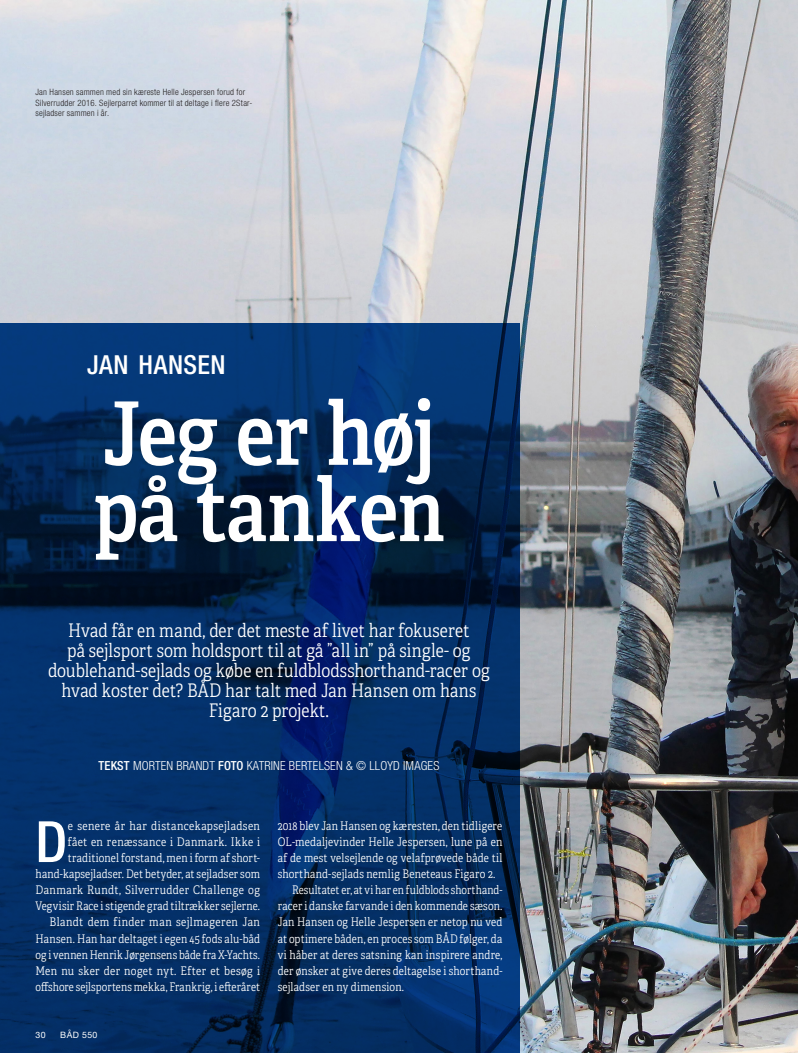
<style>
.page{position:relative;width:798px;height:1053px;background:#fff}
.page>*{position:absolute;margin:0;border:0;box-sizing:border-box;transform-origin:0 0}
._1_Rubrik_adelle{font:87.5px/76.2px "Adelle Condensed Sb";letter-spacing:-.015em;color:#fff}
._4_Brødtekst_første{font:500 condensed 57px "Helvetica Neue LT Pro";color:#fff}
._3_Rubrik_lille{font:500 condensed 26.25px "Helvetica Neue LT Pro";letter-spacing:.015em;color:#fff}
._2_Underrubrik{font:18.75px/20px "Adelle Condensed Lt";letter-spacing:.005em;color:#fff;text-align:center}
.Foto_og_tekst{font:300 condensed 12.5px "Helvetica Neue LT Pro";letter-spacing:.01em;color:#fff}
._5_Brødtekst{font:11.88px/16.1px "Adelle Condensed Lt";letter-spacing:.015em;color:#fff;text-align:justify}
._4_Brødtekst_første-2{font:11.88px/16.1px "Adelle Condensed Lt";letter-spacing:.02em;color:#fff;text-align:right}
._7_Billedtekst{font:300 condensed 8.75px/10.5px "Helvetica Neue LT Pro";letter-spacing:.025em;color:#231f20}
.Pagina{font:8.75px "Helvetica Neue LT Pro";letter-spacing:.045em;color:#fff}
.s1{font-weight:500}
</style>
<div class="page">
<img style="left:0;top:0;width:797px;height:1052px">
<svg style="left:0;top:323px;width:520px;height:729px;background:#032b5f"></svg>
<p class="_7_Billedtekst" style="left:35px;top:87px;width:218px">Jan Hansen sammen med sin kæreste Helle Jespersen forud for<br>Silverrudder 2016. Sejlerparret kommer til at deltage i flere 2Star&shy;sejladser sammen i år.</p>
<p class="_3_Rubrik_lille" style="left:87px;top:348px;width:140px">JAN HANSEN</p>
<p class="_1_Rubrik_adelle" style="left:93px;top:392px;width:353px">Jeg er høj på tanken</p>
<p class="_2_Underrubrik" style="left:48px;top:619px;width:443px">Hvad får en mand, der det meste af livet har fokuseret<br>på sejlsport som holdsport til at gå ”all in” på single- og doublehand-sejlads og købe en fuldblodsshorthand-racer og hvad koster det? BÅD har talt med Jan Hansen om hans Figaro 2 projekt.</p>
<p class="Foto_og_tekst" style="left:98px;top:758px;width:342px"><span class="s1">TEKST</span> MORTEN BRANDT <span class="s1">FOTO</span> KATRINE BERTELSEN &amp; © LLOYD IMAGES</p>
<p class="_4_Brødtekst_første-2" style="left:35px;top:817px;width:226px">e senere år har distancekapsejladsen<br>fået en renæssance i Danmark. Ikke i traditionel forstand, men i form af short&shy;hand-kapsejladser. Det betyder, at sejladser som Danmark Rundt, Silverrudder Challenge og Vegvisir Race i stigende grad tiltrækker sejlerne.</p>
<p class="_5_Brødtekst" style="left:35px;top:913px;width:226px;text-indent:14px">Blandt dem finder man sejlmageren Jan Hansen. Han har deltaget i egen 45 fods alu-båd og i vennen Henrik Jørgensens både fra X-Yachts.<br>Men nu sker der noget nyt. Efter et besøg i offshore sejlsportens mekka, Frankrig, i efteråret</p>
<p class="_4_Brødtekst_første" style="left:35px;top:807px;width:33px">D</p>
<p class="Pagina" style="left:35px;top:1029px;width:12px">30</p>
<p class="Pagina" style="left:60px;top:1029px;width:39px">BÅD 550</p>
<p class="_5_Brødtekst" style="left:278px;top:817px;width:226px">2018 blev Jan Hansen og kæresten, den tidligere OL-medaljevinder Helle Jespersen, lune på en af de mest velsejlende og velafprøvede både til shorthand-sejlads nemlig Beneteaus Figaro 2.</p>
<p class="_5_Brødtekst" style="left:278px;top:881px;width:226px;text-indent:14px">Resultatet er, at vi har en fuldblods shorthand&shy;racer i danske farvande i den kommende sæson.<br>Jan Hansen og Helle Jespersen er netop nu ved at optimere båden, en proces som BÅD følger, da vi håber at deres satsning kan inspirere andre, der ønsker at give deres deltagelse i shorthand&shy;sejladser en ny dimension.</p>
</div>
